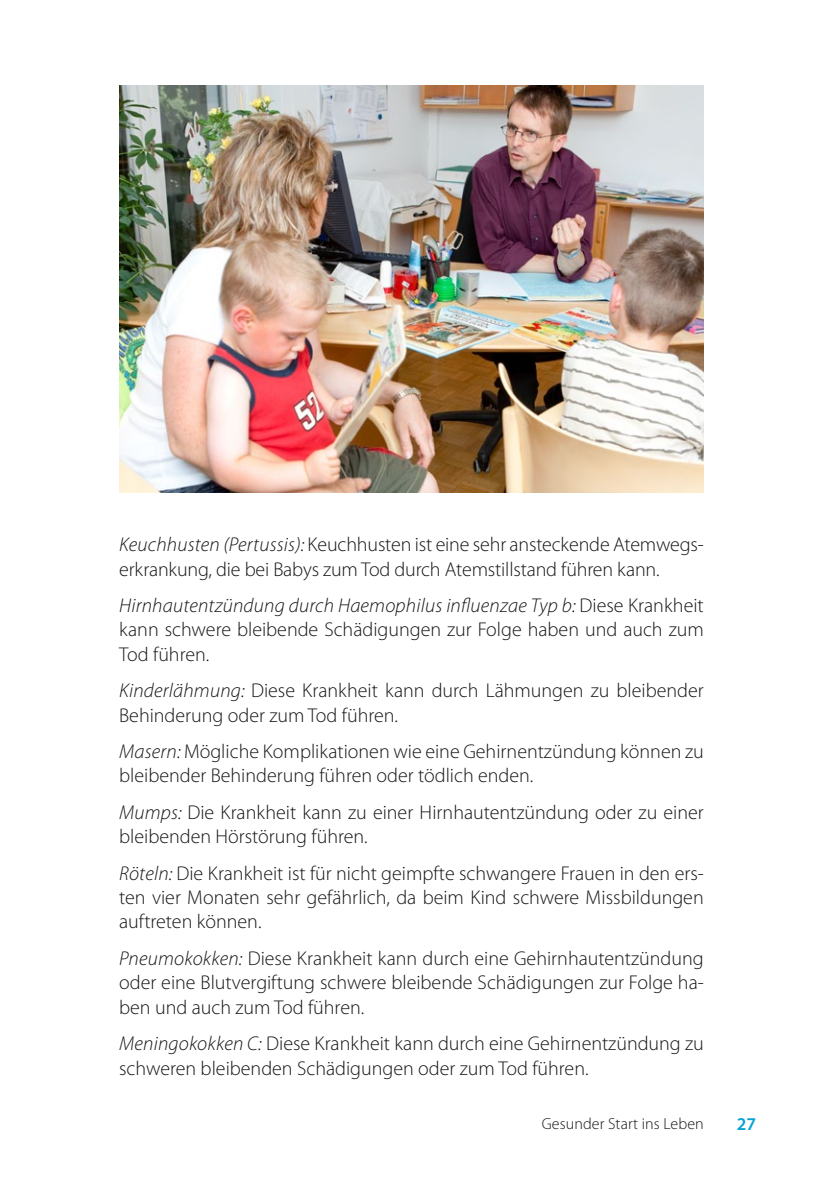
<style>
.page{position:relative;width:840px;height:1191px;background:#fff}
.page>*{position:absolute;margin:0;border:0;box-sizing:border-box;transform-origin:0 0}
.t1{font:300 20px/24.4px "Myriad Pro";color:#151616}
.t2{font:600 18px "Myriad Pro";color:#00a3d4}
.t3{font:300 16px "Myriad Pro";letter-spacing:.005em;color:#151616}
.s1{font-style:italic}
</style>
<div class="page">
<img style="left:119px;top:85px;width:584px;height:408px">
<p class="t1" style="left:119px;top:532px;width:584px"><span class="s1">Keuchhusten (Pertussis):</span> Keuchhusten ist eine sehr ansteckende Atemwegs&shy;erkrankung, die bei Babys zum Tod durch Atemstillstand führen kann.</p>
<p class="t1" style="left:119px;top:593px;width:585px;text-align:justify"><span class="s1">Hirnhautentzündung durch Haemophilus influenzae Typ b:</span> Diese Krankheit kann schwere bleibende Schädigungen zur Folge haben und auch zum Tod führen.</p>
<p class="t1" style="left:119px;top:678px;width:585px"><span class="s1">Kinderlähmung:</span> Diese Krankheit kann durch Lähmungen zu bleibender<br>Behinderung oder zum Tod führen.</p>
<p class="t1" style="left:119px;top:739px;width:585px"><span class="s1">Masern:</span> Mögliche Komplikationen wie eine Gehirnentzündung können zu bleibender Behinderung führen oder tödlich enden.</p>
<p class="t1" style="left:119px;top:800px;width:585px"><span class="s1">Mumps:</span> Die Krankheit kann zu einer Hirnhautentzündung oder zu einer bleibenden Hörstörung führen.</p>
<p class="t1" style="left:119px;top:861px;width:585px;text-align:justify"><span class="s1">Röteln:</span> Die Krankheit ist für nicht geimpfte schwangere Frauen in den ers&shy;ten vier Monaten sehr gefährlich, da beim Kind schwere Missbildungen auftreten können.</p>
<p class="t1" style="left:119px;top:946px;width:585px;text-align:justify"><span class="s1">Pneumokokken:</span> Diese Krankheit kann durch eine Gehirnhautentzündung oder eine Blutvergiftung schwere bleibende Schädigungen zur Folge ha&shy;ben und auch zum Tod führen.</p>
<p class="t1" style="left:119px;top:1031px;width:585px"><span class="s1">Meningokokken C:</span> Diese Krankheit kann durch eine Gehirnentzündung zu schweren bleibenden Schädigungen oder zum Tod führen.</p>
<p class="t3" style="left:541px;top:1115px;width:163px">Gesunder Start ins Leben</p>
<p class="t2" style="left:736px;top:1112px;width:21px">27</p>
</div>
